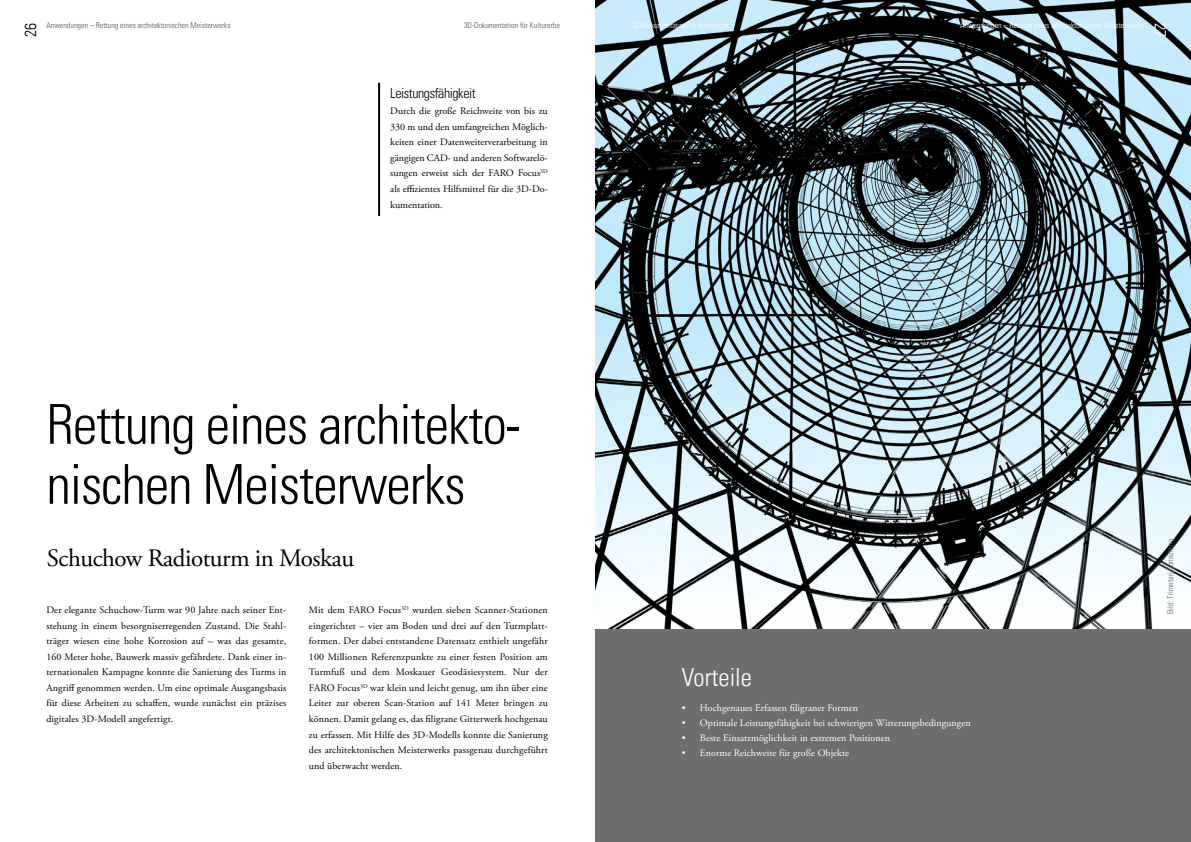
<style>
.page{position:relative;width:1191px;height:842px;background:#fff}
.page>*{position:absolute;margin:0;border:0;box-sizing:border-box;transform-origin:0 0}
.t1{font:300 condensed 55px/60px "Univers LT Std";letter-spacing:-.02em;color:#000}
.t2{font:25px "Adobe Garamond Pro";letter-spacing:-.02em;color:#000}
.t3{font:300 condensed 25px "Univers LT Std";color:#fff}
.t4{font:300 condensed 16px "Univers LT Std";color:#000}
.t5{font:300 condensed 16px "Univers LT Std";color:#fff}
.t6{font:300 condensed 14px "Univers LT Std";letter-spacing:-.03em;color:#000}
.t7{font:10px/15.6px "Adobe Garamond Pro";letter-spacing:.01em;color:#000;text-align:justify}
.t8{font:10px "Adobe Garamond Pro";letter-spacing:.005em;color:#fff}
.t9{font:300 condensed 8px "Univers LT Std";color:#58585a}
.t10{font:300 condensed 8px "Univers LT Std";color:#fff}
.t11{font:300 condensed 8px "Univers LT Std";letter-spacing:.01em;color:#646567}
</style>
<div class="page">
<img style="left:595px;top:0;width:596px;height:628px">
<div style="left:595px;top:628px;width:596px;height:214px;background:#6d6e70"></div>
<hr style="left:378px;top:83px;width:2px;height:133px;background:#000">
<h3 class="t4" style="left:21px;top:37px;width:16px;rotate:-90deg">26</h3>
<p class="t9" style="left:46px;top:21px;width:185px">Anwendungen – Rettung eines architektonischen Meisterwerks</p>
<p class="t9" style="left:464px;top:21px;width:97px">3D-Dokumentation für Kulturerbe</p>
<h3 class="t6" style="left:390px;top:85px;width:87px">Leistungsfähigkeit</h3>
<p class="t7" style="left:390px;top:103px;width:159px">Durch die große Reichweite von bis zu 330 m und den umfangreichen Möglich&shy;keiten einer Datenweiterverarbeitung in gängigen CAD- und anderen Softwarelö&shy;sungen erweist sich der FARO Focus<sup>3D </sup>als effizientes Hilfsmittel für die 3D-Do&shy;kumentation.</p>
<p class="t10" style="left:633px;top:21px;width:97px">3D-Dokumentation für Kulturerbe</p>
<p class="t10" style="left:960px;top:21px;width:185px">Anwendungen – Rettung eines architektonischen Meisterwerks</p>
<h3 class="t5" style="left:1170px;top:23px;width:16px;rotate:90deg">27</h3>
<h1 class="t1" style="left:46px;top:394px;width:476px">Rettung eines architekto&shy;nischen Meisterwerks</h1>
<h2 class="t2" style="left:47px;top:543px;width:309px">Schuchow Radioturm in Moskau</h2>
<p class="t7" style="left:46px;top:602px;width:241px">Der elegante Schuchow-Turm war 90 Jahre nach seiner Ent&shy;stehung in einem besorgniserregenden Zustand. Die Stahl&shy;träger wiesen eine hohe Korrosion auf – was das gesamte, 160 Meter hohe, Bauwerk massiv gefährdete. Dank einer in&shy;ternationalen Kampagne konnte die Sanierung des Turms in Angriff genommen werden. Um eine optimale Ausgangsbasis für diese Arbeiten zu schaffen, wurde zunächst ein präzises digitales 3D-Modell angefertigt.</p>
<p class="t7" style="left:309px;top:602px;width:240px">Mit dem FARO Focus<sup>3D</sup> wurden sieben Scanner-Stationen eingerichtet – vier am Boden und drei auf den Turmplatt&shy;formen. Der dabei entstandene Datensatz enthielt ungefähr 100 Millionen Referenzpunkte zu einer festen Position am Turmfuß und dem Moskauer Geodäsiesystem. Nur der FARO Focus<sup>3D</sup> war klein und leicht genug, um ihn über eine Leiter zur oberen Scan-Station auf 141 Meter bringen zu können. Damit gelang es, das filigrane Gitterwerk hochgenau zu erfassen. Mit Hilfe des 3D-Modells konnte die Sanierung des architektonischen Meisterwerks passgenau durchgeführt und überwacht werden.</p>
<h2 class="t3" style="left:682px;top:662px;width:71px">Vorteile</h2>
<p class="t8" style="left:682px;top:702px;width:177px">• Hochgenaues Erfassen filigraner Formen</p>
<p class="t8" style="left:682px;top:717px;width:290px">• Optimale Leistungsfähigkeit bei schwierigen Witterungsbedingungen</p>
<p class="t8" style="left:682px;top:732px;width:210px">• Beste Einsatzmöglichkeit in extremen Positionen</p>
<p class="t8" style="left:682px;top:747px;width:169px">• Enorme Reichweite für große Objekte</p>
<p class="t11" style="left:1165px;top:614px;width:76px;rotate:-90deg">Bild: Trimetari Consulting</p>
</div>
